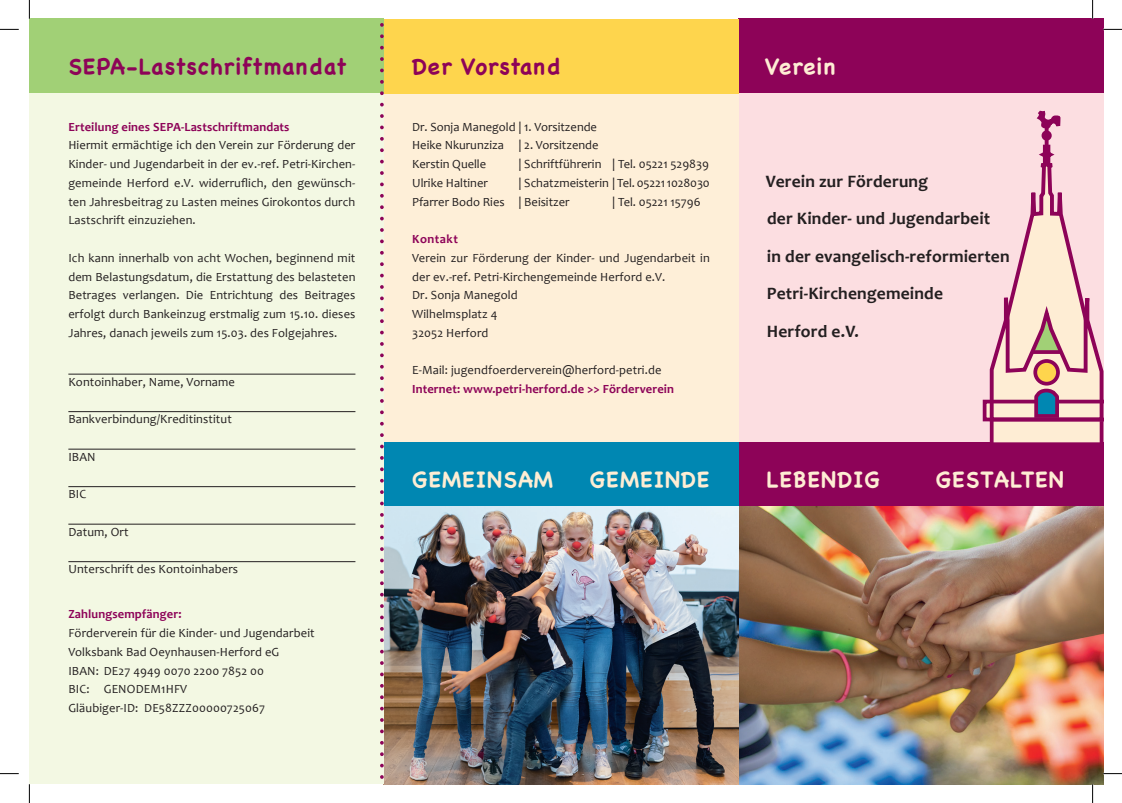
<style>
.page{position:relative;width:1122px;height:803px;background:#fff}
.page>*{position:absolute;margin:0;border:0;box-sizing:border-box;transform-origin:0 0}
.Überschrift{font:700 22.5px "Chalkboard SE";letter-spacing:.04em;color:#feedd4}
.Überschrift-2{font:700 22.5px "Chalkboard SE";letter-spacing:.04em;color:#8d0358}
.Überschrift-3{font:700 17.5px/37.5px "Candara";letter-spacing:.01em;color:#231f20}
.Fließtext_Kopie{font:12.5px/18.8px "Candara";letter-spacing:.01em;color:#231f20;text-align:justify}
.Fließtext_Kopie-2{font:700 12.5px "Candara";letter-spacing:.01em;color:#8d0358}
.Fließtext_Kopie-3{font:700 12.5px "Candara";letter-spacing:.04em;color:#8d0358}
</style>
<div class="page">
<div style="left:738px;top:19px;width:365px;height:431px;background:#fcdee1"></div>
<div style="left:738px;top:19px;width:365px;height:74px;background:#8d0358"></div>
<img style="left:738px;top:506px;width:365px;height:278px">
<div style="left:738px;top:442px;width:365px;height:64px;background:#8d0358"></div>
<div style="left:384px;top:19px;width:354px;height:430px;background:#feefd8"></div>
<div style="left:384px;top:19px;width:354px;height:74px;background:#fed54d"></div>
<img style="left:384px;top:506px;width:354px;height:278px">
<div style="left:384px;top:442px;width:354px;height:64px;background:#0087b2"></div>
<div style="left:29px;top:19px;width:355px;height:765px;background:#f3f8e3"></div>
<div style="left:29px;top:19px;width:355px;height:74px;background:#a1d076"></div>
<hr style="left:68px;top:374px;width:287px;height:1px;background:#231f20">
<hr style="left:68px;top:411px;width:287px;height:1px;background:#231f20">
<hr style="left:68px;top:449px;width:287px;height:1px;background:#231f20">
<hr style="left:68px;top:486px;width:287px;height:1px;background:#231f20">
<hr style="left:68px;top:524px;width:287px;height:1px;background:#231f20">
<hr style="left:68px;top:561px;width:287px;height:1px;background:#231f20">
<svg style="left:380px;top:23px;width:4px;height:762px"></svg>
<svg style="left:983px;top:110px;width:120px;height:332px"></svg>
<svg style="left:0;top:29px;width:19px;height:1px"></svg>
<svg style="left:1103px;top:29px;width:19px;height:1px"></svg>
<svg style="left:0;top:773px;width:19px;height:1px"></svg>
<svg style="left:1103px;top:773px;width:19px;height:1px"></svg>
<svg style="left:29px;top:0;width:1px;height:19px"></svg>
<svg style="left:29px;top:784px;width:1px;height:19px"></svg>
<svg style="left:1092px;top:0;width:1px;height:19px"></svg>
<svg style="left:1092px;top:784px;width:1px;height:19px"></svg>
<p class="Überschrift-2" style="left:68px;top:53px;width:280px">SEPA-Lastschriftmandat</p>
<p class="Fließtext_Kopie-2" style="left:68px;top:119px;width:223px">Erteilung eines SEPA-Lastschriftmandats</p>
<p class="Fließtext_Kopie" style="left:68px;top:136px;width:289px">Hiermit ermächtige ich den Verein zur Förderung der Kinder- und Jugendarbeit in der ev.-ref. Petri-Kirchen&shy;gemeinde Herford e.V. widerruflich, den gewünsch&shy;ten Jahresbeitrag zu Lasten meines Girokontos durch Lastschrift einzuziehen.</p>
<p class="Fließtext_Kopie" style="left:68px;top:248px;width:289px">Ich kann innerhalb von acht Wochen, beginnend mit dem Belastungsdatum, die Erstattung des belasteten Betrages verlangen. Die Entrichtung des Beitrages erfolgt durch Bankeinzug erstmalig zum 15.10. dieses Jahres, danach jeweils zum 15.03. des Folgejahres.</p>
<p class="Fließtext_Kopie" style="left:68px;top:372px;width:168px">Kontoinhaber, Name, Vorname</p>
<p class="Fließtext_Kopie" style="left:68px;top:410px;width:165px">Bankverbindung/Kreditinstitut</p>
<p class="Fließtext_Kopie" style="left:68px;top:447px;width:29px">IBAN</p>
<p class="Fließtext_Kopie" style="left:68px;top:485px;width:19px">BIC</p>
<p class="Fließtext_Kopie" style="left:68px;top:522px;width:62px">Datum, Ort</p>
<p class="Fließtext_Kopie" style="left:68px;top:560px;width:171px">Unterschrift des Kontoinhabers</p>
<p class="Fließtext_Kopie-2" style="left:68px;top:607px;width:115px">Zahlungsempfänger:</p>
<p class="Fließtext_Kopie" style="left:68px;top:623px;width:248px">Förderverein für die Kinder- und Jugendarbeit</p>
<p class="Fließtext_Kopie" style="left:68px;top:642px;width:212px">Volksbank Bad Oeynhausen-Herford eG</p>
<p class="Fließtext_Kopie" style="left:68px;top:661px;width:197px">IBAN: DE27 4949 0070 2200 7852 00</p>
<p class="Fließtext_Kopie" style="left:68px;top:680px;width:120px">BIC: GENODEM1HFV</p>
<p class="Fließtext_Kopie" style="left:68px;top:698px;width:198px">Gläubiger-ID: DE58ZZZ00000725067</p>
<p class="Überschrift-2" style="left:412px;top:53px;width:150px">Der Vorstand</p>
<p class="Fließtext_Kopie" style="left:412px;top:117px;width:186px">Dr. Sonja Manegold | 1. Vorsitzende</p>
<p class="Fließtext_Kopie" style="left:412px;top:136px;width:188px">Heike Nkurunziza | 2. Vorsitzende</p>
<p class="Fließtext_Kopie" style="left:412px;top:155px;width:76px">Kerstin Quelle</p>
<p class="Fließtext_Kopie" style="left:518px;top:155px;width:192px">| Schriftführerin | Tel. 05221 529839</p>
<p class="Fließtext_Kopie" style="left:412px;top:173px;width:77px">Ulrike Haltiner</p>
<p class="Fließtext_Kopie" style="left:518px;top:173px;width:193px">| Schatzmeisterin | Tel. 05221 1028030</p>
<p class="Fließtext_Kopie" style="left:412px;top:192px;width:159px">Pfarrer Bodo Ries | Beisitzer</p>
<p class="Fließtext_Kopie" style="left:612px;top:192px;width:90px">| Tel. 05221 15796</p>
<p class="Fließtext_Kopie-3" style="left:412px;top:232px;width:47px">Kontakt</p>
<p class="Fließtext_Kopie" style="left:412px;top:248px;width:299px">Verein zur Förderung der Kinder- und Jugendarbeit in der ev.-ref. Petri-Kirchengemeinde Herford e.V.</p>
<p class="Fließtext_Kopie" style="left:412px;top:286px;width:107px">Dr. Sonja Manegold</p>
<p class="Fließtext_Kopie" style="left:412px;top:305px;width:87px">Wilhelmsplatz 4</p>
<p class="Fließtext_Kopie" style="left:412px;top:323px;width:78px">32052 Herford</p>
<p class="Fließtext_Kopie" style="left:412px;top:361px;width:251px">E-Mail: jugendfoerderverein@herford-petri.de</p>
<p class="Fließtext_Kopie-2" style="left:412px;top:382px;width:263px">Internet: www.petri-herford.de &gt;&gt; Förderverein</p>
<p class="Überschrift" style="left:412px;top:466px;width:142px">GEMEINSAM</p>
<p class="Überschrift" style="left:590px;top:466px;width:121px">GEMEINDE</p>
<p class="Überschrift" style="left:765px;top:53px;width:72px">Verein</p>
<p class="Überschrift-3" style="left:766px;top:162px;width:164px">Verein zur Förderung</p>
<p class="Überschrift-3" style="left:767px;top:200px;width:244px">der Kinder- und Jugendarbeit<br>in der evangelisch-reformierten</p>
<p class="Überschrift-3" style="left:767px;top:275px;width:178px">Petri-Kirchengemeinde</p>
<p class="Überschrift-3" style="left:767px;top:312px;width:94px">Herford e.V.</p>
<p class="Überschrift" style="left:766px;top:466px;width:115px">LEBENDIG</p>
<p class="Überschrift" style="left:936px;top:466px;width:130px">GESTALTEN</p>
</div>
